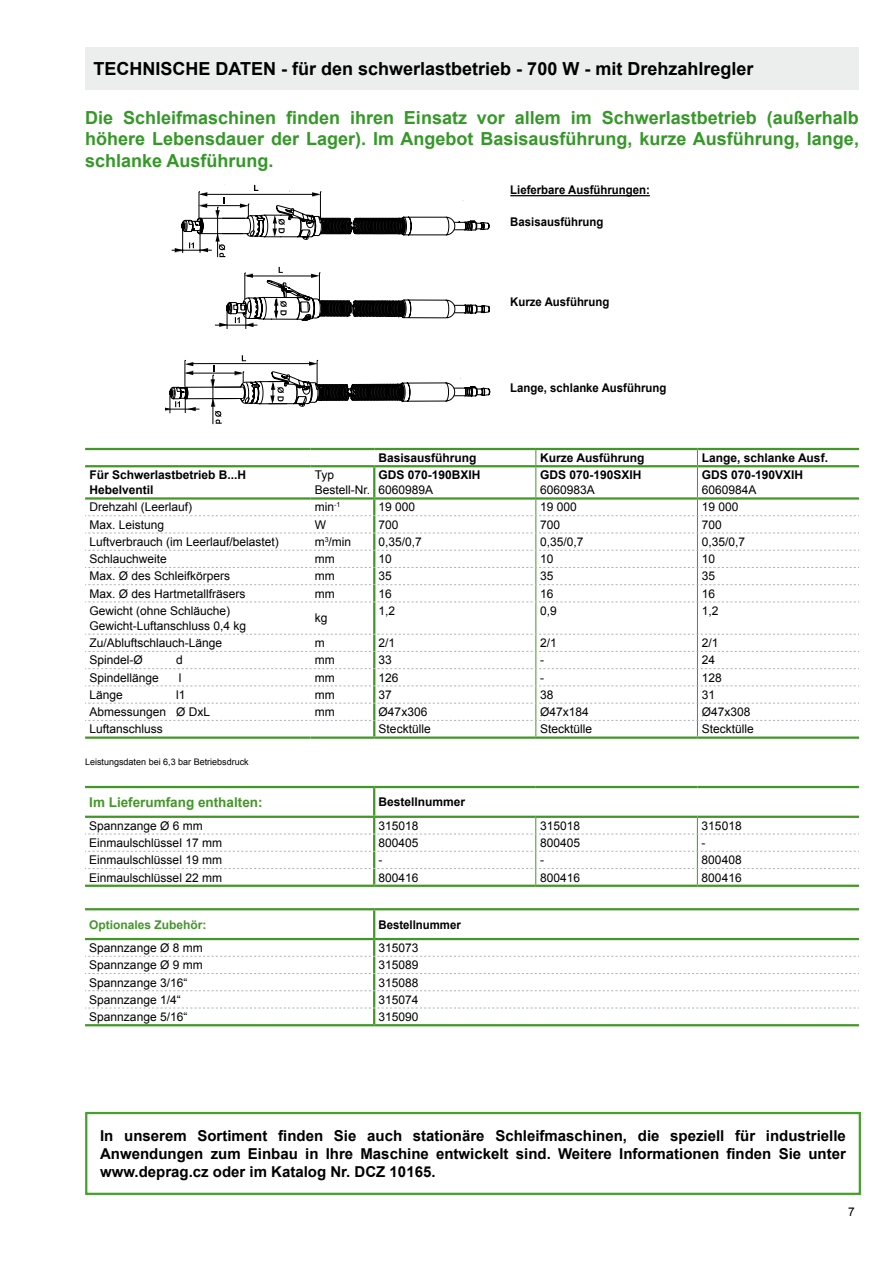
<style>
.page{position:relative;width:893px;height:1263px;background:#fff}
.page>*{position:absolute;margin:0;border:0;box-sizing:border-box;transform-origin:0 0}
.t1{font:700 18px/21.6px "Arial";color:#369829;text-align:justify}
.t2{font:700 18px "Arial";color:#000}
.t3{font:700 15px/18px "Arial";color:#000;text-align:justify}
.t4{font:700 13.5px "Arial";color:#439728}
.t5{font:12px/15px "Arial";color:#000}
.t6{font:700 12px/15px "Arial";color:#000}
.t7{font:700 12px "Arial";color:#000;scale:.95 1}
.t8{font:700 12px "Arial";color:#439728}
.t9{font:9px "Arial";color:#000}
</style>
<div class="page">
<hr style="left:373px;top:602px;width:2px;height:32px;background:#439728">
<hr style="left:535px;top:602px;width:1px;height:32px;background:#439728">
<hr style="left:85px;top:736px;width:225px;height:3px;background:#439728">
<hr style="left:310px;top:736px;width:64px;height:3px;background:#439728">
<hr style="left:374px;top:736px;width:162px;height:3px;background:#439728">
<hr style="left:536px;top:736px;width:161px;height:3px;background:#439728">
<hr style="left:697px;top:602px;width:1px;height:32px;background:#439728">
<svg style="left:85px;top:634px;width:774px;height:102px"></svg>
<hr style="left:697px;top:736px;width:162px;height:3px;background:#439728">
<hr style="left:85px;top:448px;width:225px;height:2px;background:#439728">
<hr style="left:310px;top:448px;width:64px;height:2px;background:#439728">
<hr style="left:374px;top:448px;width:162px;height:2px;background:#439728">
<hr style="left:536px;top:448px;width:161px;height:2px;background:#439728">
<hr style="left:697px;top:448px;width:162px;height:2px;background:#439728">
<hr style="left:85px;top:885px;width:289px;height:2px;background:#439728">
<hr style="left:85px;top:786px;width:289px;height:2px;background:#439728">
<hr style="left:374px;top:786px;width:162px;height:2px;background:#439728">
<hr style="left:536px;top:786px;width:161px;height:2px;background:#439728">
<hr style="left:697px;top:786px;width:162px;height:2px;background:#439728">
<hr style="left:374px;top:885px;width:162px;height:2px;background:#439728">
<hr style="left:697px;top:885px;width:162px;height:2px;background:#439728">
<hr style="left:536px;top:885px;width:161px;height:2px;background:#439728">
<svg style="left:85px;top:787px;width:774px;height:98px"></svg>
<hr style="left:85px;top:1024px;width:289px;height:2px;background:#439728">
<hr style="left:85px;top:908px;width:289px;height:2px;background:#439728">
<hr style="left:374px;top:908px;width:485px;height:2px;background:#439728">
<hr style="left:374px;top:1024px;width:485px;height:2px;background:#439728">
<svg style="left:85px;top:909px;width:774px;height:115px"></svg>
<svg style="left:85px;top:449px;width:774px;height:154px"></svg>
<svg style="left:166px;top:355px;width:324px;height:69px"></svg>
<svg style="left:215px;top:267px;width:275px;height:62px"></svg>
<svg style="left:172px;top:184px;width:318px;height:73px"></svg>
<hr style="left:510px;top:195px;width:140px;height:1px;background:#000">
<div style="left:85px;top:47px;width:774px;height:42px;background:#eceded"></div>
<div style="left:85px;top:1112px;width:776px;height:83px;border:2px solid #44a12b"></div>
<h1 class="t2" style="left:94px;top:56px;width:661px">TECHNISCHE DATEN - für den schwerlastbetrieb - 700 W - mit Drehzahlregler</h1>
<h1 class="t1" style="left:85px;top:107px;width:775px">Die Schleifmaschinen finden ihren Einsatz vor allem im Schwerlastbetrieb (außerhalb höhere Lebensdauer der Lager). Im Angebot Basisausführung, kurze Ausführung, lange, schlanke Ausführung.</h1>
<p class="t7" style="left:510px;top:182px;width:148px">Lieferbare Ausführungen:</p>
<p class="t7" style="left:510px;top:214px;width:100px">Basisausführung</p>
<p class="t7" style="left:510px;top:294px;width:106px">Kurze Ausführung</p>
<p class="t7" style="left:510px;top:380px;width:166px">Lange, schlanke Ausführung</p>
<p class="t6" style="left:379px;top:451px;width:100px">Basisausführung</p>
<p class="t6" style="left:540px;top:451px;width:106px">Kurze Ausführung</p>
<p class="t6" style="left:702px;top:451px;width:128px">Lange, schlanke Ausf.</p>
<p class="t6" style="left:89px;top:468px;width:158px">Für Schwerlastbetrieb B...H<br>Hebelventil</p>
<p class="t5" style="left:315px;top:468px;width:57px">Typ<br>Bestell-Nr.</p>
<p class="t6" style="left:379px;top:468px;width:104px">GDS 070-190BXIH</p>
<p class="t5" style="left:379px;top:483px;width:56px">6060989A</p>
<p class="t6" style="left:540px;top:468px;width:103px">GDS 070-190SXIH</p>
<p class="t5" style="left:540px;top:483px;width:56px">6060983A</p>
<p class="t6" style="left:702px;top:468px;width:103px">GDS 070-190VXIH</p>
<p class="t5" style="left:702px;top:483px;width:56px">6060984A</p>
<p class="t5" style="left:89px;top:500px;width:104px">Drehzahl (Leerlauf)</p>
<p class="t5" style="left:315px;top:500px;width:27px">min<sup>-1</sup></p>
<p class="t5" style="left:379px;top:500px;width:38px">19 000</p>
<p class="t5" style="left:540px;top:500px;width:38px">19 000</p>
<p class="t5" style="left:702px;top:500px;width:38px">19 000</p>
<p class="t5" style="left:89px;top:517px;width:76px">Max. Leistung</p>
<p class="t5" style="left:315px;top:517px;width:13px">W</p>
<p class="t5" style="left:379px;top:517px;width:22px">700</p>
<p class="t5" style="left:540px;top:517px;width:22px">700</p>
<p class="t5" style="left:702px;top:517px;width:22px">700</p>
<p class="t5" style="left:89px;top:534px;width:191px">Luftverbrauch (im Leerlauf/belastet)</p>
<p class="t5" style="left:315px;top:534px;width:38px">m<sup>3</sup>/min</p>
<p class="t5" style="left:379px;top:534px;width:45px">0,35/0,7</p>
<p class="t5" style="left:540px;top:534px;width:45px">0,35/0,7</p>
<p class="t5" style="left:702px;top:534px;width:45px">0,35/0,7</p>
<p class="t5" style="left:89px;top:552px;width:79px">Schlauchweite</p>
<p class="t5" style="left:315px;top:552px;width:21px">mm</p>
<p class="t5" style="left:379px;top:552px;width:15px">10</p>
<p class="t5" style="left:540px;top:552px;width:15px">10</p>
<p class="t5" style="left:702px;top:552px;width:15px">10</p>
<p class="t5" style="left:89px;top:569px;width:142px">Max. Ø des Schleifkörpers</p>
<p class="t5" style="left:315px;top:569px;width:21px">mm</p>
<p class="t5" style="left:379px;top:569px;width:15px">35</p>
<p class="t5" style="left:540px;top:569px;width:15px">35</p>
<p class="t5" style="left:702px;top:569px;width:15px">35</p>
<p class="t5" style="left:89px;top:586px;width:158px">Max. Ø des Hartmetallfräsers</p>
<p class="t5" style="left:315px;top:586px;width:21px">mm</p>
<p class="t5" style="left:379px;top:586px;width:15px">16</p>
<p class="t5" style="left:540px;top:586px;width:15px">16</p>
<p class="t5" style="left:702px;top:586px;width:15px">16</p>
<p class="t5" style="left:89px;top:603px;width:158px">Gewicht (ohne Schläuche)<br>Gewicht-Luftanschluss 0,4 kg</p>
<p class="t5" style="left:315px;top:611px;width:14px">kg</p>
<p class="t5" style="left:379px;top:603px;width:18px">1,2</p>
<p class="t5" style="left:540px;top:603px;width:18px">0,9</p>
<p class="t5" style="left:702px;top:603px;width:18px">1,2</p>
<p class="t5" style="left:89px;top:636px;width:134px">Zu/Abluftschlauch-Länge</p>
<p class="t5" style="left:315px;top:636px;width:11px">m</p>
<p class="t5" style="left:379px;top:636px;width:18px">2/1</p>
<p class="t5" style="left:540px;top:636px;width:18px">2/1</p>
<p class="t5" style="left:702px;top:636px;width:18px">2/1</p>
<p class="t5" style="left:89px;top:653px;width:55px">Spindel-Ø</p>
<p class="t5" style="left:176px;top:653px;width:8px">d</p>
<p class="t5" style="left:315px;top:653px;width:21px">mm</p>
<p class="t5" style="left:379px;top:653px;width:15px">33</p>
<p class="t5" style="left:540px;top:653px;width:5px">-</p>
<p class="t5" style="left:702px;top:653px;width:15px">24</p>
<p class="t5" style="left:89px;top:670px;width:71px">Spindellänge</p>
<p class="t5" style="left:179px;top:670px;width:4px">l</p>
<p class="t5" style="left:315px;top:670px;width:21px">mm</p>
<p class="t5" style="left:379px;top:670px;width:22px">126</p>
<p class="t5" style="left:540px;top:670px;width:5px">-</p>
<p class="t5" style="left:702px;top:670px;width:22px">128</p>
<p class="t5" style="left:89px;top:687px;width:35px">Länge</p>
<p class="t5" style="left:176px;top:687px;width:11px">l1</p>
<p class="t5" style="left:315px;top:687px;width:21px">mm</p>
<p class="t5" style="left:379px;top:687px;width:15px">37</p>
<p class="t5" style="left:540px;top:687px;width:15px">38</p>
<p class="t5" style="left:702px;top:687px;width:15px">31</p>
<p class="t5" style="left:89px;top:705px;width:122px">Abmessungen Ø DxL</p>
<p class="t5" style="left:315px;top:705px;width:21px">mm</p>
<p class="t5" style="left:379px;top:705px;width:50px">Ø47x306</p>
<p class="t5" style="left:540px;top:705px;width:50px">Ø47x184</p>
<p class="t5" style="left:702px;top:705px;width:50px">Ø47x308</p>
<p class="t5" style="left:89px;top:722px;width:75px">Luftanschluss</p>
<p class="t5" style="left:379px;top:722px;width:54px">Stecktülle</p>
<p class="t5" style="left:540px;top:722px;width:54px">Stecktülle</p>
<p class="t5" style="left:702px;top:722px;width:54px">Stecktülle</p>
<p class="t9" style="left:85px;top:755px;width:165px">Leistungsdaten bei 6,3 bar Betriebsdruck</p>
<p class="t4" style="left:89px;top:793px;width:175px">Im Lieferumfang enthalten:</p>
<p class="t6" style="left:378px;top:795px;width:88px">Bestellnummer</p>
<p class="t5" style="left:89px;top:818px;width:115px">Spannzange Ø 6 mm</p>
<p class="t5" style="left:378px;top:818px;width:42px">315018</p>
<p class="t5" style="left:540px;top:818px;width:42px">315018</p>
<p class="t5" style="left:702px;top:818px;width:42px">315018</p>
<p class="t5" style="left:89px;top:835px;width:134px">Einmaulschlüssel 17 mm</p>
<p class="t5" style="left:378px;top:835px;width:42px">800405</p>
<p class="t5" style="left:540px;top:835px;width:42px">800405</p>
<p class="t5" style="left:702px;top:835px;width:5px">-</p>
<p class="t5" style="left:89px;top:853px;width:134px">Einmaulschlüssel 19 mm</p>
<p class="t5" style="left:378px;top:853px;width:5px">-</p>
<p class="t5" style="left:540px;top:853px;width:5px">-</p>
<p class="t5" style="left:702px;top:853px;width:42px">800408</p>
<p class="t5" style="left:89px;top:870px;width:134px">Einmaulschlüssel 22 mm</p>
<p class="t5" style="left:378px;top:870px;width:42px">800416</p>
<p class="t5" style="left:540px;top:870px;width:42px">800416</p>
<p class="t5" style="left:702px;top:870px;width:42px">800416</p>
<p class="t8" style="left:89px;top:916px;width:119px">Optionales Zubehör:</p>
<p class="t7" style="left:378px;top:916px;width:88px">Bestellnummer</p>
<p class="t5" style="left:89px;top:940px;width:115px">Spannzange Ø 8 mm</p>
<p class="t5" style="left:378px;top:940px;width:42px">315073</p>
<p class="t5" style="left:89px;top:958px;width:115px">Spannzange Ø 9 mm</p>
<p class="t5" style="left:378px;top:958px;width:42px">315089</p>
<p class="t5" style="left:89px;top:975px;width:100px">Spannzange 3/16“</p>
<p class="t5" style="left:378px;top:975px;width:42px">315088</p>
<p class="t5" style="left:89px;top:992px;width:93px">Spannzange 1/4“</p>
<p class="t5" style="left:378px;top:992px;width:42px">315074</p>
<p class="t5" style="left:89px;top:1009px;width:100px">Spannzange 5/16“</p>
<p class="t5" style="left:378px;top:1009px;width:42px">315090</p>
<p class="t3" style="left:100px;top:1127px;width:747px">In unserem Sortiment finden Sie auch stationäre Schleifmaschinen, die speziell für industrielle Anwendungen zum Einbau in Ihre Maschine entwickelt sind. Weitere Informationen finden Sie unter www.deprag.cz oder im Katalog Nr. DCZ 10165.</p>
<p class="t5" style="left:848px;top:1204px;width:8px">7</p>
</div>
